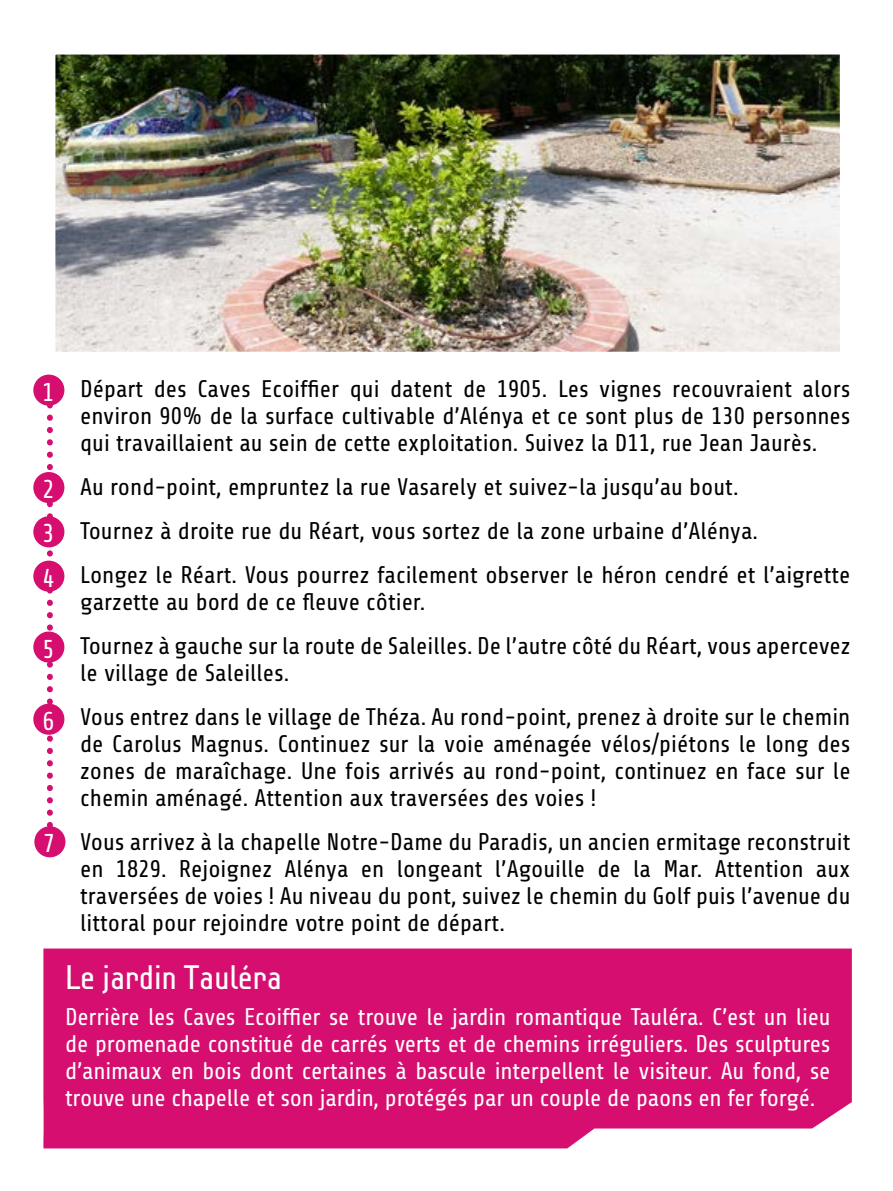
<style>
.page{position:relative;width:893px;height:1191px;background:#fff}
.page>*{position:absolute;margin:0;border:0;box-sizing:border-box;transform-origin:0 0}
.t1{font:33px "Lindau";letter-spacing:-.01em;color:#fff}
.t2{font:25.8px/44.4px "Share";color:#fff;text-align:justify}
.t3{font:24px/27px "Share";color:#000;text-align:justify}
.t4{font:24px/27px "Share";letter-spacing:-.01em;color:#fff;text-align:justify}
</style>
<div class="page">
<div style="left:43px;top:948px;width:809px;height:200px;background:#d60e6f"></div>
<svg style="left:47px;top:405px;width:6px;height:421px"></svg>
<div style="left:33px;top:374px;width:31px;height:32px;background:#d60e6f;border-radius:50%"></div>
<div style="left:33px;top:472px;width:31px;height:31px;background:#d60e6f;border-radius:50%"></div>
<div style="left:33px;top:516px;width:31px;height:31px;background:#d60e6f;border-radius:50%"></div>
<div style="left:33px;top:560px;width:31px;height:32px;background:#d60e6f;border-radius:50%"></div>
<div style="left:33px;top:631px;width:31px;height:31px;background:#d60e6f;border-radius:50%"></div>
<div style="left:33px;top:703px;width:31px;height:31px;background:#d60e6f;border-radius:50%"></div>
<div style="left:34px;top:826px;width:31px;height:31px;background:#d60e6f;border-radius:50%"></div>
<img style="left:56px;top:56px;width:783px;height:295px">
<div style="left:46px;top:46px;width:803px;height:315px;border:9px solid #fff"></div>
<p class="t2" style="left:42px;top:370px;width:14px">1</p>
<p class="t2" style="left:42px;top:467px;width:14px">2<br>3<br>4</p>
<p class="t2" style="left:42px;top:627px;width:14px">5</p>
<p class="t2" style="left:42px;top:699px;width:14px">6</p>
<p class="t2" style="left:43px;top:821px;width:14px">7</p>
<p class="t3" style="left:80px;top:375px;width:772px">Départ des Caves Ecoiffier qui datent de 1905. Les vignes recouvraient alors environ 90% de la surface cultivable d’Alénya et ce sont plus de 130 personnes qui travaillaient au sein de cette exploitation. Suivez la D11, rue Jean Jaurès.</p>
<p class="t3" style="left:80px;top:465px;width:772px;line-height:44.1px;text-align:left">Au rond-point, empruntez la rue Vasarely et suivez-la jusqu’au bout.<br>Tournez à droite rue du Réart, vous sortez de la zone urbaine d’Alénya.<br>Longez le Réart. Vous pourrez facilement observer le héron cendré et l’aigrette</p>
<p class="t3" style="left:80px;top:580px;width:772px;line-height:44.1px">garzette au bord de ce fleuve côtier.<br>Tournez à gauche sur la route de Saleilles. De l’autre côté du Réart, vous apercevez</p>
<p class="t3" style="left:80px;top:651px;width:772px;line-height:44.1px">le village de Saleilles.<br>Vous entrez dans le village de Théza. Au rond-point, prenez à droite sur le chemin</p>
<p class="t3" style="left:80px;top:730px;width:772px">de Carolus Magnus. Continuez sur la voie aménagée vélos/piétons le long des zones de maraîchage. Une fois arrivés au rond-point, continuez en face sur le chemin aménagé. Attention aux traversées des voies !</p>
<p class="t3" style="left:80px;top:828px;width:772px">Vous arrivez à la chapelle Notre-Dame du Paradis, un ancien ermitage reconstruit en 1829. Rejoignez Alénya en longeant l’Agouille de la Mar. Attention aux traversées de voies ! Au niveau du pont, suivez le chemin du Golf puis l’avenue du littoral pour rejoindre votre point de départ.</p>
<h1 class="t1" style="left:65px;top:959px;width:218px">Le jardin Tauléra</h1>
<p class="t4" style="left:65px;top:1003px;width:767px">Derrière les Caves Ecoiffier se trouve le jardin romantique Tauléra. C’est un lieu de promenade constitué de carrés verts et de chemins irréguliers. Des sculptures d’animaux en bois dont certaines à bascule interpellent le visiteur. Au fond, se trouve une chapelle et son jardin, protégés par un couple de paons en fer forgé.</p>
</div>
